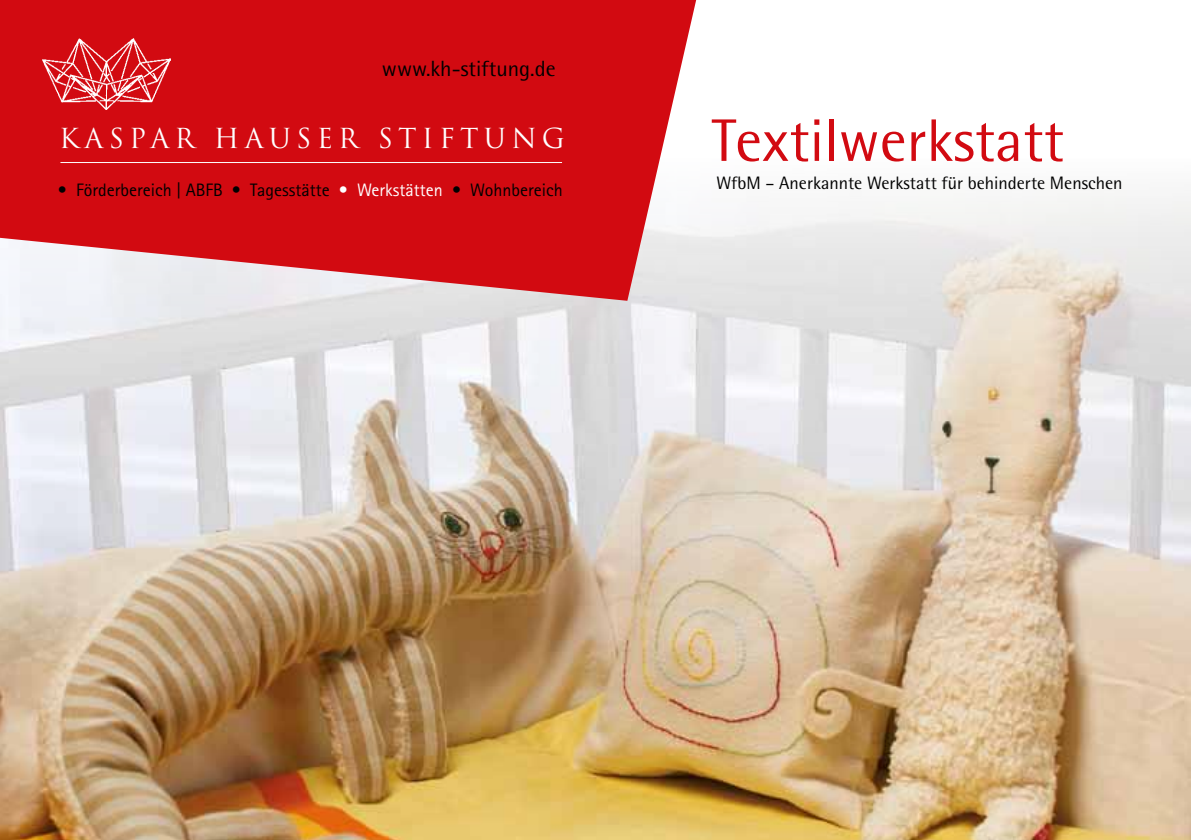
<style>
.page{position:relative;width:1191px;height:840px;background:#fff}
.page>*{position:absolute;margin:0;border:0;box-sizing:border-box;transform-origin:0 0}
.t1{font:60px "Rotis Semi Sans";color:#d20a11}
.t2{font:26.8px "Trajan";letter-spacing:.195em;color:#fff}
.t3{font:22px "Rotis Semi Sans";color:#000}
.t4{font:18px "Rotis Sans Serif";color:#000}
.t5{font:18px "Rotis Semi Sans";color:#000}
.s1{color:#fff}
</style>
<div class="page">
<img style="left:0;top:196px;width:1191px;height:643px">
<svg style="left:0;top:0;width:696px;height:300px;fill:#d20a11"></svg>
<img style="left:43px;top:38px;width:127px;height:71px">
<hr style="left:60px;top:162px;width:502px;height:1px;background:#fff">
<p class="t3" style="left:382px;top:55px;width:175px">www.kh-stiftung.de</p>
<h2 class="t2" style="left:59px;top:121px;width:507px">KASPAR HAUSER STIFTUNG</h2>
<p class="t4" style="left:58px;top:179px;width:506px">• Förderbereich | ABFB • Tagesstätte <span class="s1">• Werkstätten</span> • Wohnbereich</p>
<h1 class="t1" style="left:711px;top:105px;width:354px">Textilwerkstatt</h1>
<p class="t5" style="left:716px;top:172px;width:407px">WfbM – Anerkannte Werkstatt für behinderte Menschen</p>
</div>
